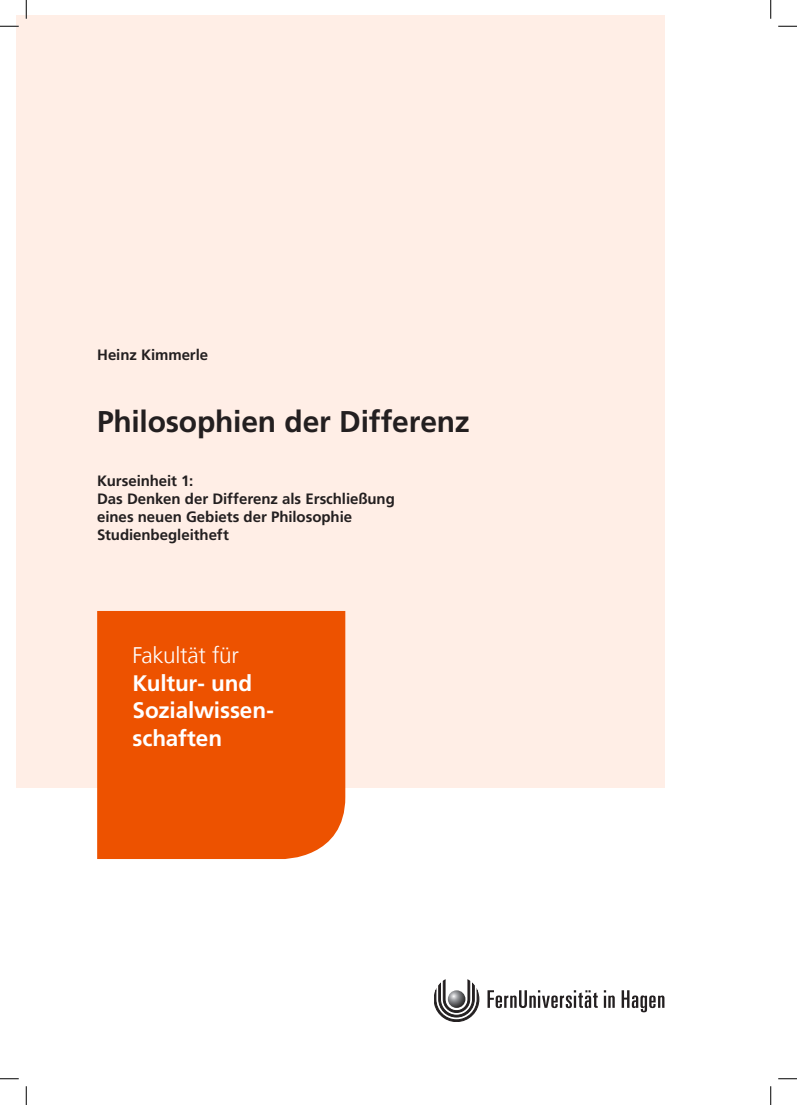
<style>
.page{position:relative;width:797px;height:1105px;background:#fff}
.page>*{position:absolute;margin:0;border:0;box-sizing:border-box;transform-origin:0 0}
.Kurstitel{font:700 30px "Frutiger LT Com";letter-spacing:-.005em;color:#231f20}
.Abstand{font:700 22.5px/27.5px "Frutiger LT Com";letter-spacing:-.01em;color:#fff}
.Abstand-2{font:300 22.5px "Frutiger LT Com";letter-spacing:-.015em;color:#fff}
.Unterzeile{font:700 15px "Frutiger LT Com";letter-spacing:-.005em;color:#231f20}
.Autor{font:700 15px "Frutiger LT Com";letter-spacing:-.005em;color:#231f20}
</style>
<div class="page">
<div style="left:16px;top:16px;width:648px;height:772px;background:#ffeee6"></div>
<div style="left:97px;top:611px;width:248px;height:248px;background:#ed5200"></div>
<svg style="left:487px;top:990px;width:177px;height:22px"></svg>
<svg style="left:434px;top:980px;width:45px;height:42px"></svg>
<svg style="left:448px;top:990px;width:17px;height:18px"></svg>
<svg style="left:0;top:25px;width:19px;height:2px"></svg>
<svg style="left:778px;top:25px;width:19px;height:2px"></svg>
<svg style="left:0;top:1078px;width:19px;height:1px"></svg>
<svg style="left:778px;top:1078px;width:19px;height:1px"></svg>
<svg style="left:25px;top:0;width:2px;height:19px"></svg>
<svg style="left:25px;top:1086px;width:2px;height:19px"></svg>
<svg style="left:770px;top:0;width:1px;height:19px"></svg>
<svg style="left:770px;top:1086px;width:1px;height:19px"></svg>
<p class="Autor" style="left:97px;top:346px;width:112px">Heinz Kimmerle</p>
<p class="Kurstitel" style="left:97px;top:404px;width:374px">Philosophien der Differenz</p>
<h2 class="Unterzeile" style="left:97px;top:472px;width:98px">Kurseinheit 1:</h2>
<h2 class="Unterzeile" style="left:97px;top:490px;width:299px">Das Denken der Differenz als Erschließung</h2>
<h2 class="Unterzeile" style="left:97px;top:508px;width:256px">eines neuen Gebiets der Philosophie</h2>
<h2 class="Unterzeile" style="left:97px;top:526px;width:133px">Studienbegleitheft</h2>
<p class="Abstand-2" style="left:133px;top:642px;width:108px">Fakultät für</p>
<p class="Abstand" style="left:133px;top:669px;width:143px">Kultur- und<br>Sozialwissen&shy;schaften</p>
</div>
